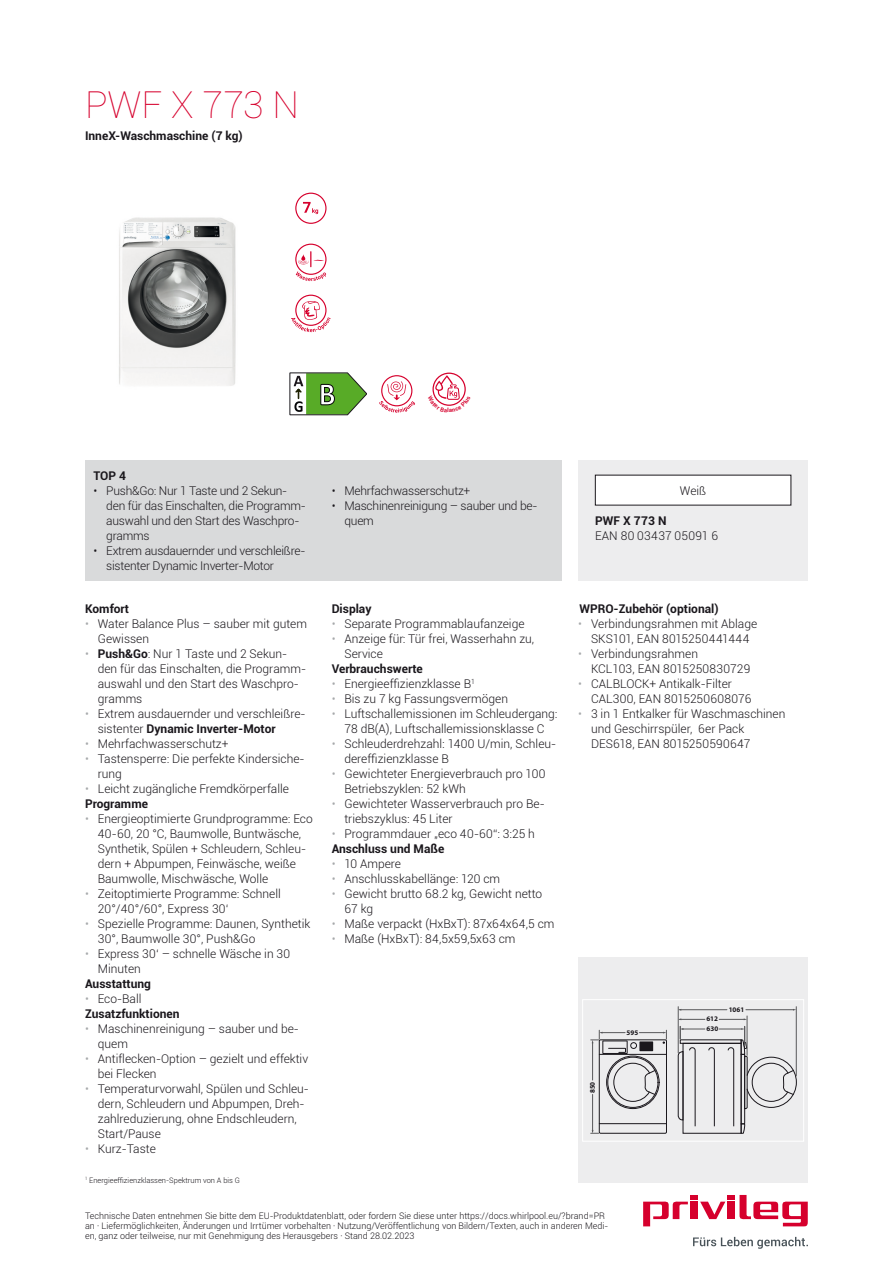
<style>
.page{position:relative;width:893px;height:1263px;background:#fff}
.page>*{position:absolute;margin:0;border:0;box-sizing:border-box;transform-origin:0 0}
.t1{font:100 37.5px "Roboto";color:#d6002d}
.t2{font:300 12px/15px "Roboto";color:#1a171c}
.t3{font:300 12px/15px "Roboto";letter-spacing:-.02em;color:#1a171c}
.t4{font:700 12px/15px "Roboto";color:#1a171c}
.t5{font:300 12px "Roboto";letter-spacing:.025em;color:#1a171c}
.t6{font:300 9px/9.8px "Roboto";color:#1a171c}
.t7{font:300 7.5px "Roboto";color:#1a171c}
.t8{font:700 7.05px/9.9px "Myriad Pro";color:#1a171c}
.s1{color:#a7a9ab}
.s2{font-weight:700}
.s3{font-weight:300;color:#a7a9ab}
.s4{font-weight:300}
</style>
<div class="page">
<svg style="left:643px;top:1195px;width:165px;height:31px"></svg>
<div style="left:728px;top:1201px;width:7px;height:18px;background:#d6002d"></div>
<div style="left:691px;top:1201px;width:7px;height:18px;background:#d6002d"></div>
<svg style="left:693px;top:1237px;width:115px;height:12px"></svg>
<img style="left:119px;top:217px;width:117px;height:169px">
<svg style="left:295px;top:192px;width:32px;height:32px"></svg>
<svg style="left:295px;top:243px;width:32px;height:39px"></svg>
<svg style="left:291px;top:294px;width:40px;height:39px"></svg>
<svg style="left:290px;top:373px;width:77px;height:42px"></svg>
<svg style="left:379px;top:375px;width:36px;height:38px"></svg>
<div style="left:85px;top:460px;width:476px;height:120px;background:#d9dadb"></div>
<div style="left:578px;top:460px;width:230px;height:120px;background:#ededee"></div>
<div style="left:595px;top:475px;width:196px;height:30px;background:#fff"></div>
<div style="left:578px;top:958px;width:230px;height:225px;background:#ededee"></div>
<div style="left:599px;top:1040px;width:68px;height:93px;border:1px solid #1a171c"></div>
<hr style="left:599px;top:1123px;width:67px;height:1px;background:#1a171c">
<hr style="left:599px;top:1054px;width:67px;height:1px;background:#1a171c">
<div style="left:603px;top:1041px;width:24px;height:12px;border:1px solid #1a171c"></div>
<div style="left:608px;top:1057px;width:50px;height:50px;border:1px solid #1a171c;border-radius:50%"></div>
<div style="left:607px;top:1056px;width:52px;height:52px;border:1px solid #1a171c;border-radius:50%"></div>
<svg style="left:613px;top:1063px;width:42px;height:39px"></svg>
<hr style="left:592px;top:1043px;width:1px;height:37px;background:#58585a">
<hr style="left:592px;top:1094px;width:1px;height:38px;background:#58585a">
<svg style="left:591px;top:1130px;width:8px;height:4px"></svg>
<svg style="left:591px;top:1030px;width:76px;height:22px"></svg>
<hr style="left:746px;top:1009px;width:47px;height:1px;background:#58585a">
<hr style="left:680px;top:1009px;width:47px;height:1px;background:#58585a">
<svg style="left:679px;top:1018px;width:26px;height:2px"></svg>
<svg style="left:719px;top:1018px;width:28px;height:2px"></svg>
<hr style="left:678px;top:1007px;width:1px;height:46px;background:#58585a">
<svg style="left:678px;top:1026px;width:119px;height:107px"></svg>
<hr style="left:747px;top:1016px;width:1px;height:39px;background:#58585a">
<hr style="left:796px;top:1007px;width:1px;height:69px;background:#58585a">
<svg style="left:432px;top:373px;width:34px;height:33px"></svg>
<h1 class="t1" style="left:85px;top:78px;width:216px">PWF X 773 N</h1>
<p class="t4" style="left:85px;top:128px;width:159px">InneX-Waschmaschine (7 kg)</p>
<p class="t4" style="left:94px;top:467px;width:34px">TOP 4</p>
<p class="t3" style="left:106px;top:483px;width:201px;text-indent:-13px">• Push&amp;Go: Nur 1 Taste und 2 Sekun&shy;den für das Einschalten, die Programm&shy;auswahl und den Start des Waschpro&shy;gramms</p>
<p class="t3" style="left:106px;top:543px;width:201px;text-indent:-13px">• Extrem ausdauernder und verschleißre&shy;sistenter Dynamic Inverter-Motor</p>
<p class="t4" style="left:85px;top:601px;width:46px">Komfort</p>
<p class="t2" style="left:98px;top:616px;width:211px;text-indent:-13px"><span class="s1">•</span> Water Balance Plus – sauber mit gutem<br>Gewissen</p>
<p class="t2" style="left:98px;top:646px;width:210px;text-indent:-13px"><span class="s1">•</span> <span class="s2">Push&amp;Go</span>: Nur 1 Taste und 2 Sekun&shy;den für das Einschalten, die Programm&shy;auswahl und den Start des Waschpro&shy;gramms</p>
<p class="t2" style="left:98px;top:706px;width:209px;text-indent:-13px"><span class="s1">•</span> Extrem ausdauernder und verschleißre&shy;sistenter <span class="s2">Dynamic Inverter-Motor</span></p>
<p class="t2" style="left:85px;top:736px;width:145px"><span class="s1">•</span> Mehrfachwasserschutz+</p>
<p class="t2" style="left:98px;top:751px;width:208px;text-indent:-13px"><span class="s1">•</span> Tastensperre: Die perfekte Kindersiche&shy;rung</p>
<p class="t2" style="left:85px;top:781px;width:205px"><span class="s1">•</span> Leicht zugängliche Fremdkörperfalle<br><span class="s2">Programme</span></p>
<p class="t2" style="left:98px;top:811px;width:216px;text-indent:-13px"><span class="s1">•</span> Energieoptimierte Grundprogramme: Eco 40-60, 20 °C, Baumwolle, Buntwäsche, Synthetik, Spülen + Schleudern, Schleu&shy;dern + Abpumpen, Feinwäsche, weiße Baumwolle, Mischwäsche, Wolle</p>
<p class="t2" style="left:98px;top:886px;width:185px;text-indent:-13px"><span class="s1">•</span> Zeitoptimierte Programme: Schnell<br>20°/40°/60°, Express 30‘</p>
<p class="t2" style="left:98px;top:916px;width:214px;text-indent:-13px"><span class="s1">•</span> Spezielle Programme: Daunen, Synthetik<br>30°, Baumwolle 30°, Push&amp;Go</p>
<p class="t2" style="left:98px;top:946px;width:194px;text-indent:-13px"><span class="s1">•</span> Express 30‘ – schnelle Wäsche in 30<br>Minuten</p>
<p class="t4" style="left:85px;top:976px;width:68px">Ausstattung</p>
<p class="t4" style="left:85px;top:991px;width:96px"><span class="s3">•</span> <span class="s4">Eco-Ball<br></span>Zusatzfunktionen</p>
<p class="t2" style="left:98px;top:1021px;width:203px;text-indent:-13px"><span class="s1">•</span> Maschinenreinigung – sauber und be&shy;quem</p>
<p class="t2" style="left:98px;top:1051px;width:212px;text-indent:-13px"><span class="s1">•</span> Antiflecken-Option – gezielt und effektiv bei Flecken</p>
<p class="t2" style="left:98px;top:1081px;width:213px;text-indent:-13px"><span class="s1">•</span> Temperaturvorwahl, Spülen und Schleu&shy;dern, Schleudern und Abpumpen, Dreh&shy;zahlreduzierung, ohne Endschleudern, Start/Pause</p>
<p class="t2" style="left:85px;top:1141px;width:72px"><span class="s1">•</span> Kurz-Taste</p>
<p class="t7" style="left:85px;top:1175px;width:157px"><sup>1</sup> Energieeffizienzklassen-Spektrum von A bis G</p>
<p class="t3" style="left:332px;top:483px;width:140px">• Mehrfachwasserschutz+</p>
<p class="t3" style="left:344px;top:498px;width:195px;text-indent:-13px">• Maschinenreinigung – sauber und be&shy;quem</p>
<p class="t4" style="left:332px;top:601px;width:41px">Display</p>
<p class="t2" style="left:332px;top:616px;width:194px"><span class="s1">•</span> Separate Programmablaufanzeige</p>
<p class="t2" style="left:344px;top:631px;width:191px;text-indent:-13px"><span class="s1">•</span> Anzeige für: Tür frei, Wasserhahn zu,<br>Service</p>
<p class="t4" style="left:332px;top:661px;width:93px">Verbrauchswerte</p>
<p class="t2" style="left:332px;top:676px;width:145px"><span class="s1">•</span> Energieeffizienzklasse B<sup>1</sup></p>
<p class="t2" style="left:332px;top:691px;width:178px"><span class="s1">•</span> Bis zu 7 kg Fassungsvermögen</p>
<p class="t2" style="left:332px;top:706px;width:227px;text-align:center"><span class="s1">•</span> Luftschallemissionen im Schleudergang:<br>78 dB(A), Luftschallemissionsklasse C</p>
<p class="t2" style="left:344px;top:736px;width:213px;text-indent:-13px"><span class="s1">•</span> Schleuderdrehzahl: 1400 U/min, Schleu&shy;dereffizienzklasse B</p>
<p class="t2" style="left:344px;top:766px;width:202px;text-indent:-13px"><span class="s1">•</span> Gewichteter Energieverbrauch pro 100<br>Betriebszyklen: 52 kWh</p>
<p class="t2" style="left:344px;top:796px;width:202px;text-indent:-13px"><span class="s1">•</span> Gewichteter Wasserverbrauch pro Be&shy;triebszyklus: 45 Liter</p>
<p class="t2" style="left:332px;top:826px;width:205px"><span class="s1">•</span> Programmdauer „eco 40-60“: 3:25 h<br><span class="s2">Anschluss und Maße</span></p>
<p class="t2" style="left:332px;top:856px;width:71px"><span class="s1">•</span> 10 Ampere</p>
<p class="t2" style="left:332px;top:871px;width:170px"><span class="s1">•</span> Anschlusskabellänge: 120 cm</p>
<p class="t2" style="left:344px;top:886px;width:199px;text-indent:-13px"><span class="s1">•</span> Gewicht brutto 68.2 kg, Gewicht netto<br>67 kg</p>
<p class="t2" style="left:332px;top:916px;width:224px"><span class="s1">•</span> Maße verpackt (HxBxT): 87x64x64,5 cm</p>
<p class="t2" style="left:332px;top:931px;width:185px"><span class="s1">•</span> Maße (HxBxT): 84,5x59,5x63 cm</p>
<p class="t2" style="left:680px;top:482px;width:28px">Weiß</p>
<p class="t4" style="left:595px;top:513px;width:73px">PWF X 773 N</p>
<p class="t5" style="left:595px;top:527px;width:124px">EAN 80 03437 05091 6</p>
<p class="t4" style="left:579px;top:601px;width:141px">WPRO-Zubehör (optional)</p>
<p class="t2" style="left:578px;top:616px;width:180px;text-align:center"><span class="s1">•</span> Verbindungsrahmen mit Ablage<br>SKS101, EAN 8015250441444</p>
<p class="t2" style="left:591px;top:646px;width:161px;text-indent:-13px"><span class="s1">•</span> Verbindungsrahmen<br>KCL103, EAN 8015250830729</p>
<p class="t2" style="left:591px;top:676px;width:162px;text-indent:-13px"><span class="s1">•</span> CALBLOCK+ Antikalk-Filter<br>CAL300, EAN 8015250608076</p>
<p class="t2" style="left:591px;top:706px;width:196px;text-indent:-13px"><span class="s1">•</span> 3 in 1 Entkalker für Waschmaschinen und Geschirrspüler, 6er Pack<br>DES618, EAN 8015250590647</p>
<p class="t8" style="left:587px;top:1093px;width:13px;rotate:-90deg">850</p>
<p class="t8" style="left:626px;top:1027px;width:13px">595</p>
<p class="t8" style="left:706px;top:1014px;width:13px">612<br>630</p>
<p class="t8" style="left:729px;top:1004px;width:17px">1061</p>
<p class="t6" style="left:85px;top:1211px;width:525px">Technische Daten entnehmen Sie bitte dem EU-Produktdatenblatt, oder fordern Sie diese unter https://docs.whirlpool.eu/?brand=PR an · Liefermöglichkeiten, Änderungen und Irrtümer vorbehalten · Nutzung/Veröffentlichung von Bildern/Texten, auch in anderen Medi&shy;en, ganz oder teilweise, nur mit Genehmigung des Herausgebers · Stand 28.02.2023</p>
</div>
